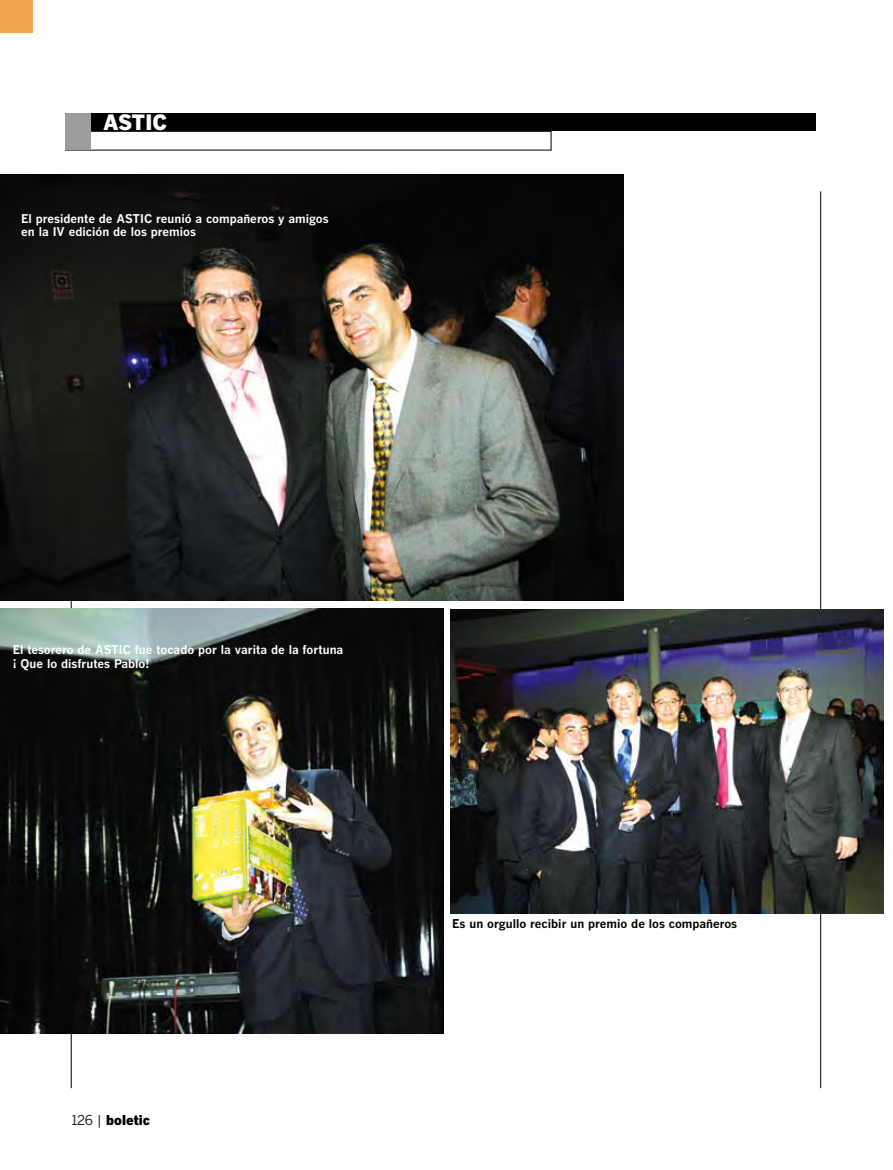
<style>
.page{position:relative;width:893px;height:1170px;background:#fff}
.page>*{position:absolute;margin:0;border:0;box-sizing:border-box;transform-origin:0 0}
.t1{font:900 21px "Benton Gothic";color:#fff}
.t2{font:900 13.5px "Benton Gothic";color:#000}
.t3{font:700 12px/13.5px "Benton Gothic";color:#fff}
.t4{font:700 12px "Benton Gothic";color:#000}
.s1{font-weight:400}
</style>
<div class="page">
<hr style="left:71px;top:191px;width:1px;height:896px;background:#000">
<hr style="left:820px;top:191px;width:1px;height:896px;background:#000">
<div style="left:66px;top:131px;width:485px;height:19px;border:1px solid #000"></div>
<div style="left:65px;top:113px;width:750px;height:18px;background:#000"></div>
<div style="left:65px;top:113px;width:26px;height:37px;background:#9c9d9f"></div>
<div style="left:0;top:0;width:33px;height:33px;background:#f5a74f"></div>
<img style="left:0;top:175px;width:624px;height:425px">
<img style="left:0;top:608px;width:443px;height:425px">
<img style="left:451px;top:609px;width:432px;height:303px">
<h1 class="t1" style="left:103px;top:109px;width:64px">ASTIC</h1>
<p class="t3" style="left:21px;top:211px;width:309px">El presidente de ASTIC reunió a compañeros y amigos en la IV edición de los premios</p>
<p class="t3" style="left:13px;top:642px;width:332px">El tesorero de ASTIC fue tocado por la varita de la fortuna ¡ Que lo disfrutes Pablo!</p>
<p class="t2" style="left:71px;top:1111px;width:80px"><span class="s1">126 |</span> boletic</p>
<p class="t4" style="left:452px;top:916px;width:287px">Es un orgullo recibir un premio de los compañeros</p>
</div>
